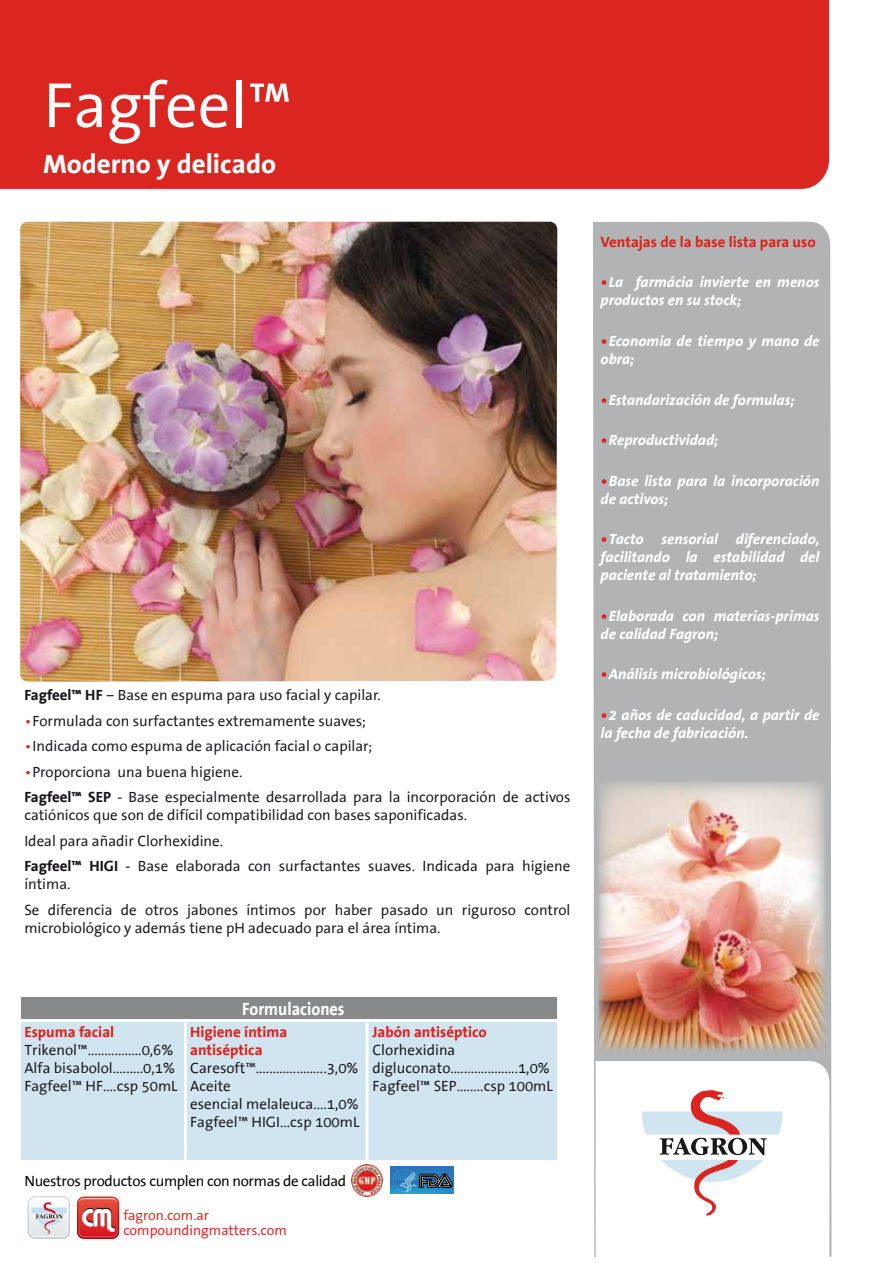
<style>
.page{position:relative;width:893px;height:1263px;background:#fff}
.page>*{position:absolute;margin:0;border:0;box-sizing:border-box;transform-origin:0 0}
.t1{font:64.5px "The Sans Office";color:#fff}
.t2{font:700 27px "The Sans Office";color:#fff}
.t3{font:700 18px "The Sans Office";color:#fff;scale:.9 1}
.t4{font:15px/18px "The Sans Office";color:#1a171c}
.t5{font:italic 700 15px/18px "The Sans Office";color:#fff}
.t6{font:700 15px/18px "The Sans Office";color:#da2520}
.t7{font:15px "The Sans Office";letter-spacing:-.025em;color:#000}
.t8{font:14.1px/15.1px "The Sans Office";color:#da2821}
.s1{font-weight:700}
.s2{color:#da2520}
.s3{font-family:"Alba Matter";font-size:23.7px;color:#000}
</style>
<div class="page">
<svg style="left:593px;top:222px;width:238px;height:1035px;background:#b4b6b7"></svg>
<div style="left:0;top:0;width:829px;height:189px;background:#da2520"></div>
<svg style="left:596px;top:1061px;width:233px;height:196px"></svg>
<img style="left:351px;top:1165px;width:32px;height:31px">
<div style="left:391px;top:1167px;width:63px;height:13px;background:#2b75b6"></div>
<svg style="left:391px;top:1180px;width:63px;height:13px"></svg>
<svg style="left:393px;top:1169px;width:60px;height:24px"></svg>
<svg style="left:77px;top:1197px;width:42px;height:42px;background:#db3935"></svg>
<svg style="left:28px;top:1196px;width:42px;height:42px"></svg>
<svg style="left:642px;top:1090px;width:141px;height:126px"></svg>
<div style="left:21px;top:1022px;width:536px;height:138px;background:#d0e5f0"></div>
<div style="left:21px;top:998px;width:536px;height:21px;background:#87888a"></div>
<hr style="left:366px;top:1022px;width:3px;height:138px;background:#fff">
<hr style="left:184px;top:1022px;width:3px;height:138px;background:#fff">
<img style="left:20px;top:222px;width:537px;height:460px">
<img style="left:599px;top:781px;width:227px;height:269px">
<h1 class="t1" style="left:44px;top:72px;width:250px">Fagfeel™</h1>
<h2 class="t2" style="left:43px;top:149px;width:235px">Moderno y delicado</h2>
<p class="t4" style="left:24px;top:687px;width:358px"><span class="s1">Fagfeel™ HF</span> – Base en espuma para uso facial y capilar.</p>
<p class="t4" style="left:24px;top:712px;width:343px"><span class="s2">•</span>Formulada con surfactantes extremamente suaves;</p>
<p class="t4" style="left:24px;top:738px;width:350px"><span class="s2">•</span>Indicada como espuma de aplicación facial o capilar;</p>
<p class="t4" style="left:24px;top:760px;width:548px;line-height:25.5px"><span class="s2">•</span>Proporciona una buena higiene.<br><span class="s1">Fagfeel™ SEP</span> - Base especialmente desarrollada para la incorporación de activos</p>
<p class="t4" style="left:24px;top:803px;width:548px;line-height:25.5px">catiónicos que son de difícil compatibilidad con bases saponificadas.<br>Ideal para añadir Clorhexidine.<br><span class="s1">Fagfeel™ HIGI</span> - Base elaborada con surfactantes suaves. Indicada para higiene</p>
<p class="t4" style="left:24px;top:872px;width:548px;line-height:25.5px">íntima.<br>Se diferencia de otros jabones íntimos por haber pasado un riguroso control</p>
<p class="t4" style="left:24px;top:919px;width:418px">microbiológico y además tiene pH adecuado para el área íntima.</p>
<p class="t6" style="left:24px;top:1023px;width:91px">Espuma facial</p>
<p class="t4" style="left:24px;top:1041px;width:155px">Trikenol™................0,6%<br>Alfa bisabolol.........0,1%<br>Fagfeel™ HF....csp 50mL</p>
<p class="t3" style="left:242px;top:1000px;width:115px">Formulaciones</p>
<p class="t6" style="left:190px;top:1023px;width:99px">Higiene íntima antiséptica</p>
<p class="t4" style="left:190px;top:1059px;width:171px">Caresoft™.....................3,0%<br>Aceite<br>esencial melaleuca....1,0%<br>Fagfeel™ HIGI...csp 100mL</p>
<p class="t6" style="left:372px;top:1023px;width:116px">Jabón antiséptico</p>
<p class="t4" style="left:372px;top:1041px;width:182px">Clorhexidina digluconato....................1,0%<br>Fagfeel™ SEP........csp 100mL</p>
<p class="t7" style="left:24px;top:1173px;width:323px">Nuestros productos cumplen con normas de calidad</p>
<p class="t8" style="left:123px;top:1208px;width:165px;text-indent:-42px"><span class="s3">CM</span> fagron.com.ar compoundingmatters.com</p>
<p class="t6" style="left:600px;top:233px;width:217px">Ventajas de la base lista para uso</p>
<p class="t5" style="left:600px;top:274px;width:220px"><span class="s2">•</span>La farmácia invierte en menos productos en su stock;</p>
<p class="t5" style="left:600px;top:332px;width:220px"><span class="s2">•</span>Economia de tiempo y mano de obra;</p>
<p class="t5" style="left:600px;top:391px;width:195px"><span class="s2">•</span>Estandarización de formulas;</p>
<p class="t5" style="left:600px;top:431px;width:119px"><span class="s2">•</span>Reproductividad;</p>
<p class="t5" style="left:600px;top:472px;width:220px"><span class="s2">•</span>Base lista para la incorporación de activos;</p>
<p class="t5" style="left:600px;top:530px;width:221px;text-align:justify"><span class="s2">•</span>Tacto sensorial diferenciado, facilitando la estabilidad del paciente al tratamiento;</p>
<p class="t5" style="left:600px;top:607px;width:221px"><span class="s2">•</span>Elaborada con materias-primas de calidad Fagron;</p>
<p class="t5" style="left:600px;top:665px;width:167px"><span class="s2">•</span>Análisis microbiológicos;</p>
<p class="t5" style="left:600px;top:706px;width:221px"><span class="s2">•</span>2 años de caducidad, a partir de la fecha de fabricación.</p>
</div>
